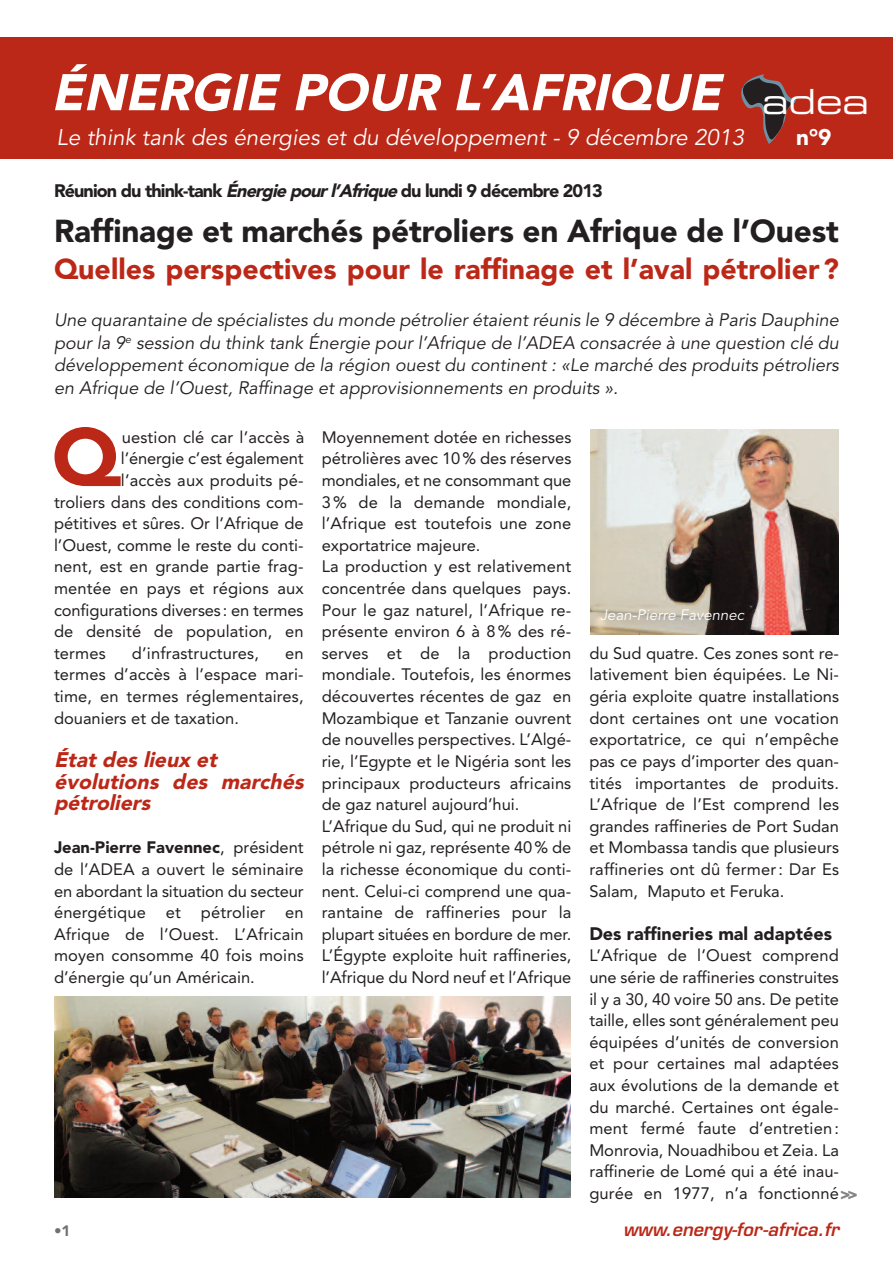
<style>
.page{position:relative;width:893px;height:1263px;background:#fff}
.page>*{position:absolute;margin:0;border:0;box-sizing:border-box;transform-origin:0 0}
.t1{font:900 81.3px "Avenir";color:#bc2818}
.t2{font:italic 900 51px "Avenir";color:#fff}
.t3{font:34.65px "Eurostile Extended Two";color:#fff}
.t4{font:900 31.5px "Avenir";letter-spacing:-.005em;color:#231f20}
.t5{font:900 28.5px "Avenir";color:#bc2818}
.t6{font:italic 22.5px "Avenir";letter-spacing:.005em;color:#fff}
.t7{font:900 22.5px "Avenir";color:#fff}
.t8{font:italic 900 21px/21.6px "Avenir LT Std";color:#bc2818}
.t9{font:italic 18px/22.5px "Avenir";letter-spacing:.005em;color:#231f20;text-align:justify}
.t10{font:900 18px "Avenir LT Std";letter-spacing:-.05em;color:#231f20}
.t11{font:900 18px "Avenir LT Std";color:#231f20}
.t12{font:italic 600 18px "Eurostile";letter-spacing:.005em;color:#bc2818}
.t13{font:16.5px/21.6px "Avenir";color:#231f20;text-align:justify}
.t14{font:italic 15px "Avenir";letter-spacing:.005em;color:#fff}
.t15{font:900 15px "Avenir LT Std";color:#6f7073}
.s1{font-style:italic}
.s2{font-weight:900}
.s3{font-family:"Avenir LT Std";font-weight:900;color:#828487}
</style>
<div class="page">
<div style="left:0;top:37px;width:893px;height:122px;background:#bc2818"></div>
<svg style="left:741px;top:74px;width:55px;height:70px"></svg>
<img style="left:54px;top:997px;width:516px;height:200px">
<img style="left:591px;top:429px;width:248px;height:205px">
<h2 class="t2" style="left:51px;top:72px;width:681px">ÉNERGIE POUR L’AFRIQUE</h2>
<h3 class="t6" style="left:57px;top:128px;width:689px">Le think tank des énergies et du développement - 9 décembre 2013</h3>
<h3 class="t7" style="left:796px;top:128px;width:37px">n°9</h3>
<h3 class="t3" style="left:762px;top:89px;width:108px">adea</h3>
<p class="t10" style="left:54px;top:184px;width:550px">Réunion du think-tank <span class="s1">Énergiepourl’Afrique</span>du lundi 9 décembre 2013</p>
<h3 class="t4" style="left:54px;top:219px;width:786px">Raffinage et marchés pétroliers en Afrique de l’Ouest</h3>
<h3 class="t5" style="left:54px;top:258px;width:786px">Quelles perspectives pour le raffinage et l’aval pétrolier?</h3>
<p class="t9" style="left:54px;top:310px;width:786px">Une quarantaine de spécialistes du monde pétrolier étaient réunis le 9 décembre à Paris Dauphine pour la 9<sup>e</sup> session du think tank Énergie pour l’Afrique de l’ADEA consacrée à une question clé du développement économique de la région ouest du continent : «Le marché des produits pétroliers en Afrique de l’Ouest, Raffinage et approvisionnements en produits ».</p>
<h1 class="t1" style="left:52px;top:425px;width:71px">Q</h1>
<p class="t13" style="left:122px;top:428px;width:184px">uestion clé car l’accès à</p>
<p class="t13" style="left:121px;top:449px;width:184px">l’énergie c’est également</p>
<p class="t13" style="left:121px;top:471px;width:184px">l’accès aux produits pé-</p>
<p class="t13" style="left:54px;top:492px;width:251px">troliers dans des conditions com-</p>
<p class="t13" style="left:54px;top:514px;width:251px">pétitives et sûres. Or l’Afrique de</p>
<p class="t13" style="left:54px;top:536px;width:251px">l’Ouest, comme le reste du conti-</p>
<p class="t13" style="left:54px;top:557px;width:251px">nent, est en grande partie frag-</p>
<p class="t13" style="left:54px;top:579px;width:251px">mentée en pays et régions aux</p>
<p class="t13" style="left:54px;top:600px;width:251px">configurations diverses : en termes</p>
<p class="t13" style="left:54px;top:622px;width:251px">de densité de population, en</p>
<p class="t13" style="left:54px;top:644px;width:53px">termes</p>
<p class="t13" style="left:132px;top:644px;width:129px">d’infrastructures,</p>
<p class="t13" style="left:54px;top:644px;width:251px;text-indent:231px">en termes d’accès à l’espace mari&shy;time, en termes réglementaires, douaniers et de taxation.</p>
<p class="t8" style="left:54px;top:750px;width:256px">État des lieux et évolutions des marchés pétroliers</p>
<p class="t13" style="left:54px;top:838px;width:251px"><span class="s2">Jean-Pierre Favennec</span>, président de l’ADEA a ouvert le séminaire en abordant la situation du secteur énergétique et pétrolier en Afrique de l’Ouest. L’Africain moyen consomme 40 fois moins d’énergie qu’un Américain.</p>
<p class="t13" style="left:322px;top:428px;width:251px;text-align:left">Moyennement dotée en richesses pétrolières avec 10% des réserves mondiales, et ne consommant que<br>3% de la demande mondiale, l’Afrique est toutefois une zone exportatrice majeure.<br>La production y est relativement concentrée dans quelques pays.<br>Pour le gaz naturel, l’Afrique re&shy;présente environ 6 à 8% des ré&shy;serves et de la production mondiale. Toutefois, les énormes découvertes récentes de gaz en<br>Mozambique et Tanzanie ouvrent de nouvelles perspectives. L’Algé&shy;rie, l’Egypte et le Nigéria sont les principaux producteurs africains de gaz naturel aujourd’hui.<br>L’Afrique du Sud, qui ne produit ni pétrole ni gaz, représente 40% de la richesse économique du conti&shy;nent. Celui-ci comprend une qua&shy;rantaine de raffineries pour la plupart situées en bordure de mer.<br>L’Égypte exploite huit raffineries, l’Afrique du Nord neuf et l’Afrique</p>
<p class="t15" style="left:54px;top:1225px;width:18px">•1</p>
<p class="t14" style="left:600px;top:608px;width:146px">Jean-Pierre Favennec</p>
<p class="t13" style="left:589px;top:644px;width:251px">du Sud quatre. Ces zones sont re&shy;lativement bien équipées. Le Ni&shy;géria exploite quatre installations dont certaines ont une vocation exportatrice, ce qui n’empêche pas ce pays d’importer des quan&shy;tités importantes de produits.<br>L’Afrique de l’Est comprend les grandes raffineries de Port Sudan et Mombassa tandis que plusieurs raffineries ont dû fermer: Dar Es Salam, Maputo et Feruka.</p>
<p class="t11" style="left:589px;top:926px;width:244px">Des raffineries mal adaptées</p>
<p class="t13" style="left:589px;top:946px;width:270px;text-align:left">L’Afrique de l’Ouest comprend une série de raffineries construites<br>il y a 30, 40 voire 50 ans. De petite taille, elles sont généralement peu équipées d’unités de conversion et pour certaines mal adaptées aux évolutions de la demande et du marché. Certaines ont égale&shy;ment fermé faute d’entretien:<br>Monrovia, Nouadhibou et Zeia. La raffinerie de Lomé qui a été inau&shy;gurée en 1977, n’a fonctionné<span class="s3">&gt;&gt;</span></p>
<p class="t12" style="left:623px;top:1222px;width:217px">www.energy-for-africa.fr</p>
</div>
